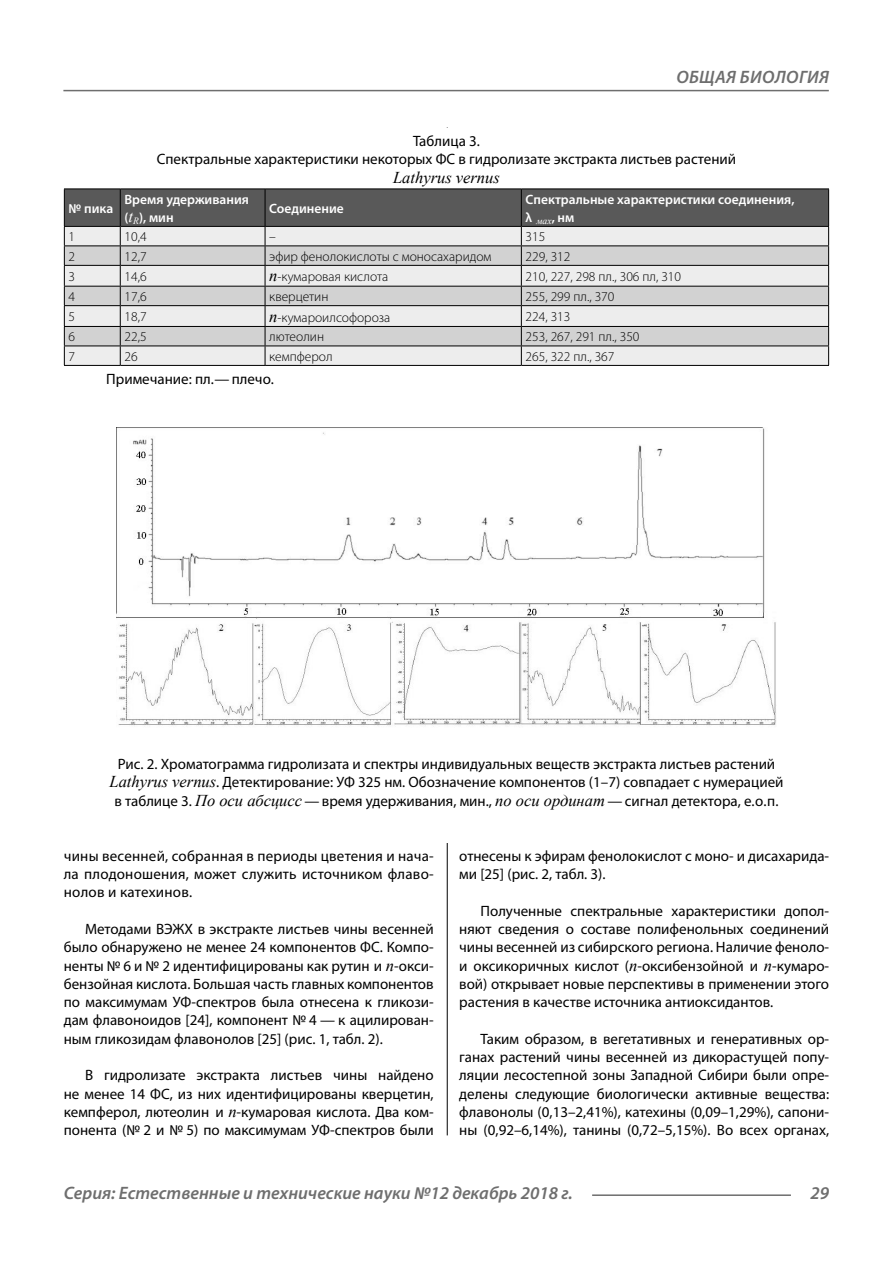
<style>
.page{position:relative;width:893px;height:1263px;background:#fff}
.page>*{position:absolute;margin:0;border:0;box-sizing:border-box;transform-origin:0 0}
.t1{font:italic 600 18px "Myriad Pro";color:#6e6e6e}
.t2{font:italic 600 18px "Myriad Pro";letter-spacing:.02em;color:#6e6e6e}
.podpis{font:italic 16.5px "Times New Roman";color:#000}
.Normal{font:15px/18.3px "Myriad Pro";color:#000;text-align:justify}
.podpis-2{font:15px/18.3px "Myriad Pro";color:#000;text-align:center}
.Tab_content{font:300 13.5px "Myriad Pro";color:#000}
.Tab_header{font:600 13.5px/18px "Myriad Pro";color:#fff}
.s1{font-family:"Times New Roman";font-weight:400;font-style:italic;font-size:16.5px}
.s2{font-family:"Times New Roman";font-style:italic;font-size:16.5px}
</style>
<div class="page">
<hr style="left:447px;top:128px;width:1px;height:1007px;background:#000">
<hr style="left:63px;top:90px;width:766px;height:1px;background:#6e6e6e">
<div style="left:64px;top:128px;width:765px;height:714px;background:#fff"></div>
<svg style="left:64px;top:190px;width:765px;height:175px;background:#bcbcbc"></svg>
<hr style="left:64px;top:365px;width:56px;height:1px;background:#000">
<hr style="left:120px;top:365px;width:145px;height:1px;background:#000">
<hr style="left:265px;top:365px;width:256px;height:1px;background:#000">
<hr style="left:521px;top:365px;width:308px;height:1px;background:#000">
<hr style="left:64px;top:189px;width:56px;height:1px;background:#000">
<hr style="left:64px;top:189px;width:1px;height:37px;background:#000">
<hr style="left:120px;top:189px;width:145px;height:1px;background:#000">
<hr style="left:265px;top:189px;width:256px;height:1px;background:#000">
<hr style="left:521px;top:189px;width:308px;height:1px;background:#000">
<hr style="left:828px;top:189px;width:1px;height:37px;background:#000">
<hr style="left:64px;top:226px;width:56px;height:1px;background:#000">
<hr style="left:120px;top:226px;width:145px;height:1px;background:#000">
<hr style="left:265px;top:226px;width:256px;height:1px;background:#000">
<hr style="left:521px;top:226px;width:308px;height:1px;background:#000">
<img style="left:117px;top:428px;width:659px;height:298px">
<hr style="left:592px;top:1194px;width:199px;height:2px;background:#6e6e6e">
<p class="t2" style="left:676px;top:66px;width:154px">ОБЩАЯ БИОЛОГИЯ</p>
<p class="podpis-2" style="left:413px;top:131px;width:68px">Таблица 3.</p>
<p class="podpis-2" style="left:157px;top:150px;width:581px">Спектральные характеристики некоторых ФС в гидролизате экстракта листьев растений</p>
<p class="podpis" style="left:393px;top:166px;width:108px">Lathyrus vernus</p>
<p class="Tab_header" style="left:69px;top:199px;width:46px">№ пика</p>
<p class="Tab_header" style="left:125px;top:190px;width:126px">Время удерживания (<span class="s1">t</span><sub>R</sub>), мин</p>
<p class="Tab_header" style="left:269px;top:199px;width:76px">Соединение</p>
<p class="Tab_header" style="left:526px;top:190px;width:270px">Спектральные характеристики соединения, λ <sub>мах</sub>, нм</p>
<p class="Tab_content" style="left:69px;top:229px;width:8px">1</p>
<p class="Tab_content" style="left:125px;top:229px;width:24px">10,4</p>
<p class="Tab_content" style="left:269px;top:229px;width:8px">–</p>
<p class="Tab_content" style="left:526px;top:229px;width:21px">315</p>
<p class="Tab_content" style="left:69px;top:248px;width:8px">2</p>
<p class="Tab_content" style="left:125px;top:248px;width:24px">12,7</p>
<p class="Tab_content" style="left:269px;top:248px;width:224px">эфир фенолокислоты с моносахаридом</p>
<p class="Tab_content" style="left:526px;top:248px;width:46px">229, 312</p>
<p class="Tab_content" style="left:69px;top:268px;width:8px">3</p>
<p class="Tab_content" style="left:125px;top:268px;width:24px">14,6</p>
<p class="Tab_content" style="left:269px;top:269px;width:120px"><span class="s1">п</span>-кумаровая кислота</p>
<p class="Tab_content" style="left:526px;top:268px;width:157px">210, 227, 298 пл., 306 пл, 310</p>
<p class="Tab_content" style="left:69px;top:288px;width:8px">4</p>
<p class="Tab_content" style="left:125px;top:288px;width:24px">17,6</p>
<p class="Tab_content" style="left:269px;top:288px;width:61px">кверцетин</p>
<p class="Tab_content" style="left:526px;top:288px;width:90px">255, 299 пл., 370</p>
<p class="Tab_content" style="left:69px;top:308px;width:8px">5</p>
<p class="Tab_content" style="left:125px;top:308px;width:24px">18,7</p>
<p class="Tab_content" style="left:269px;top:309px;width:123px"><span class="s1">п</span>-кумароилсофороза</p>
<p class="Tab_content" style="left:526px;top:308px;width:46px">224, 313</p>
<p class="Tab_content" style="left:69px;top:329px;width:8px">6</p>
<p class="Tab_content" style="left:125px;top:329px;width:24px">22,5</p>
<p class="Tab_content" style="left:269px;top:329px;width:56px">лютеолин</p>
<p class="Tab_content" style="left:526px;top:329px;width:115px">253, 267, 291 пл., 350</p>
<p class="Tab_content" style="left:69px;top:348px;width:8px">7</p>
<p class="Tab_content" style="left:125px;top:348px;width:15px">26</p>
<p class="Tab_content" style="left:269px;top:348px;width:65px">кемпферол</p>
<p class="Tab_content" style="left:526px;top:348px;width:90px">265, 322 пл., 367</p>
<p class="podpis-2" style="left:106px;top:370px;width:169px">Примечание: пл.— плечо.</p>
<p class="podpis-2" style="left:109px;top:754px;width:675px">Рис. 2. Хроматограмма гидролизата и спектры индивидуальных веществ экстракта листьев растений<br><span class="s2">Lathyrus vernus</span>. Детектирование: УФ 325 нм. Обозначение компонентов (1–7) совпадает с нумерацией в таблице 3. <span class="s2">По оси абсцисс</span> — время удерживания, мин., <span class="s2">по оси ординат</span> — сигнал детектора, е.о.п.</p>
<p class="Normal" style="left:64px;top:846px;width:371px">чины весенней, собранная в периоды цветения и нача&shy;ла плодоношения, может служить источником флаво&shy;нолов и катехинов.</p>
<p class="Normal" style="left:64px;top:919px;width:371px;text-indent:21px">Методами ВЭЖХ в экстракте листьев чины весенней было обнаружено не менее 24 компонентов ФС. Компо&shy;ненты № 6 и № 2 идентифицированы как рутин и <span class="s2">п</span>-окси&shy;бензойная кислота. Большая часть главных компонентов по максимумам УФ-спектров была отнесена к гликози&shy;дам флавоноидов [24], компонент № 4 — к ацилирован&shy;ным гликозидам флавонолов [25] (рис. 1, табл. 2).</p>
<p class="Normal" style="left:64px;top:1066px;width:371px;text-indent:21px">В гидролизате экстракта листьев чины найдено не менее 14 ФС, из них идентифицированы кверцетин, кемпферол, лютеолин и <span class="s2">п</span>-кумаровая кислота. Два ком&shy;понента (№ 2 и № 5) по максимумам УФ-спектров были</p>
<p class="Normal" style="left:459px;top:846px;width:371px">отнесены к эфирам фенолокислот с моно- и дисахарида&shy;ми [25] (рис. 2, табл. 3).</p>
<p class="Normal" style="left:459px;top:901px;width:371px;text-indent:21px">Полученные спектральные характеристики допол&shy;няют сведения о составе полифенольных соединений чины весенней из сибирского региона. Наличие феноло&shy;и оксикоричных кислот (<span class="s2">п</span>-оксибензойной и <span class="s2">п</span>-кумаро&shy;вой) открывает новые перспективы в применении этого растения в качестве источника антиоксидантов.</p>
<p class="Normal" style="left:459px;top:1029px;width:371px;text-indent:21px">Таким образом, в вегетативных и генеративных ор&shy;ганах растений чины весенней из дикорастущей попу&shy;ляции лесостепной зоны Западной Сибири были опре&shy;делены следующие биологически активные вещества: флавонолы (0,13–2,41%), катехины (0,09–1,29%), сапони&shy;ны (0,92–6,14%), танины (0,72–5,15%). Во всех органах,</p>
<p class="t1" style="left:64px;top:1182px;width:510px">Серия: Естественные и технические науки №12 декабрь 2018 г.</p>
<p class="t1" style="left:810px;top:1182px;width:20px">29</p>
</div>
